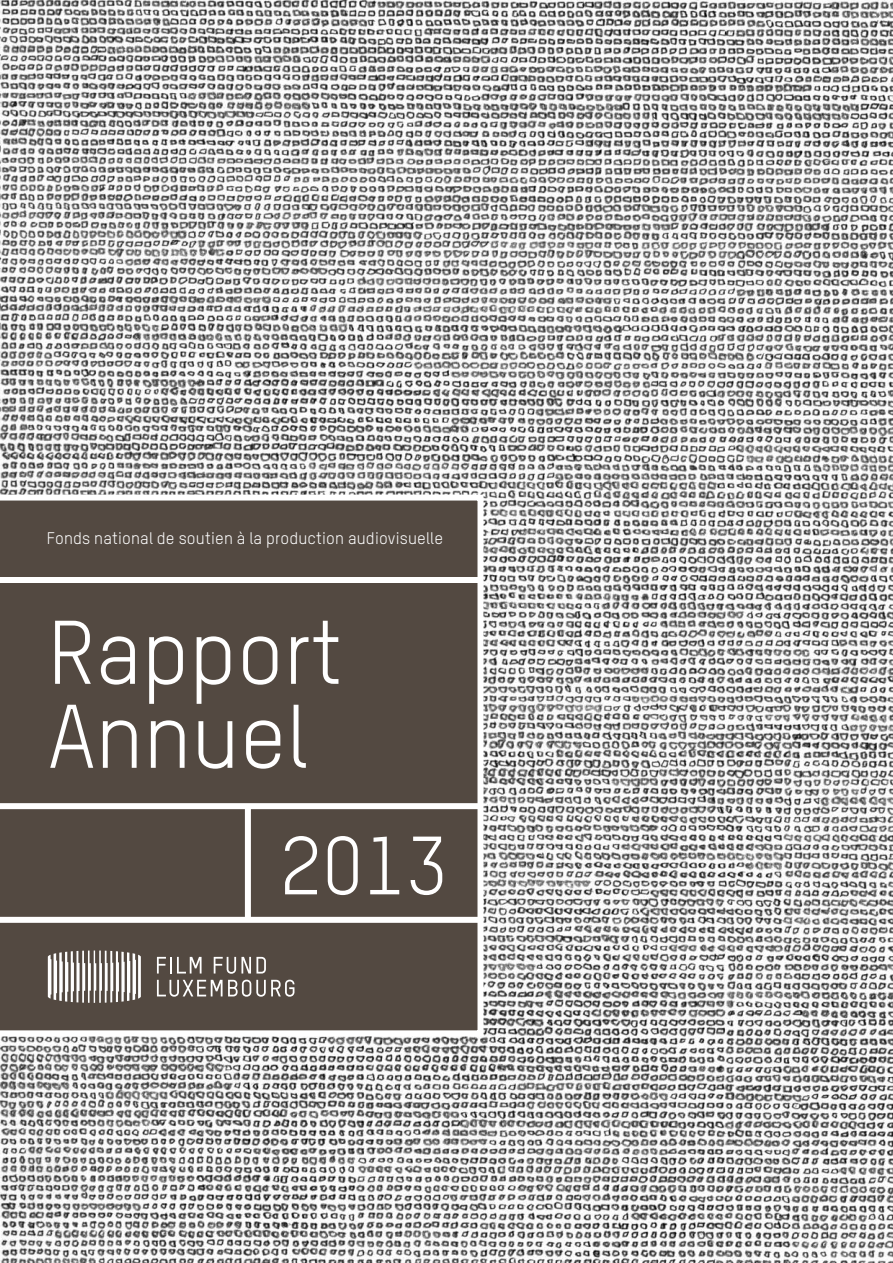
<style>
.page{position:relative;width:893px;height:1263px;background:#fff}
.page>*{position:absolute;margin:0;border:0;box-sizing:border-box;transform-origin:0 0}
.t1{font:88.5px/84px "TSTAR";color:#fff}
.t2{font:81px "TSTAR";color:#fff}
.t3{font:16.5px "TSTAR";letter-spacing:.01em;color:#fff}
</style>
<div class="page">
<img style="left:0;top:0;width:893px;height:1263px">
<div style="left:0;top:494px;width:483px;height:542px;background:#534941"></div>
<svg style="left:157px;top:957px;width:45px;height:16px"></svg>
<svg style="left:214px;top:957px;width:52px;height:17px"></svg>
<svg style="left:157px;top:980px;width:137px;height:17px"></svg>
<svg style="left:48px;top:950px;width:93px;height:53px"></svg>
<div style="left:0;top:803px;width:480px;height:6px;background:#fff"></div>
<div style="left:0;top:917px;width:480px;height:6px;background:#fff"></div>
<div style="left:0;top:577px;width:480px;height:6px;background:#fff"></div>
<div style="left:245px;top:806px;width:6px;height:115px;background:#fff"></div>
<p class="t3" style="left:47px;top:528px;width:398px">Fonds national de soutien à la production audiovisuelle</p>
<h1 class="t1" style="left:48px;top:610px;width:296px">Rapport<br>Annuel</h1>
<h2 class="t2" style="left:280px;top:817px;width:169px">2013</h2>
</div>
